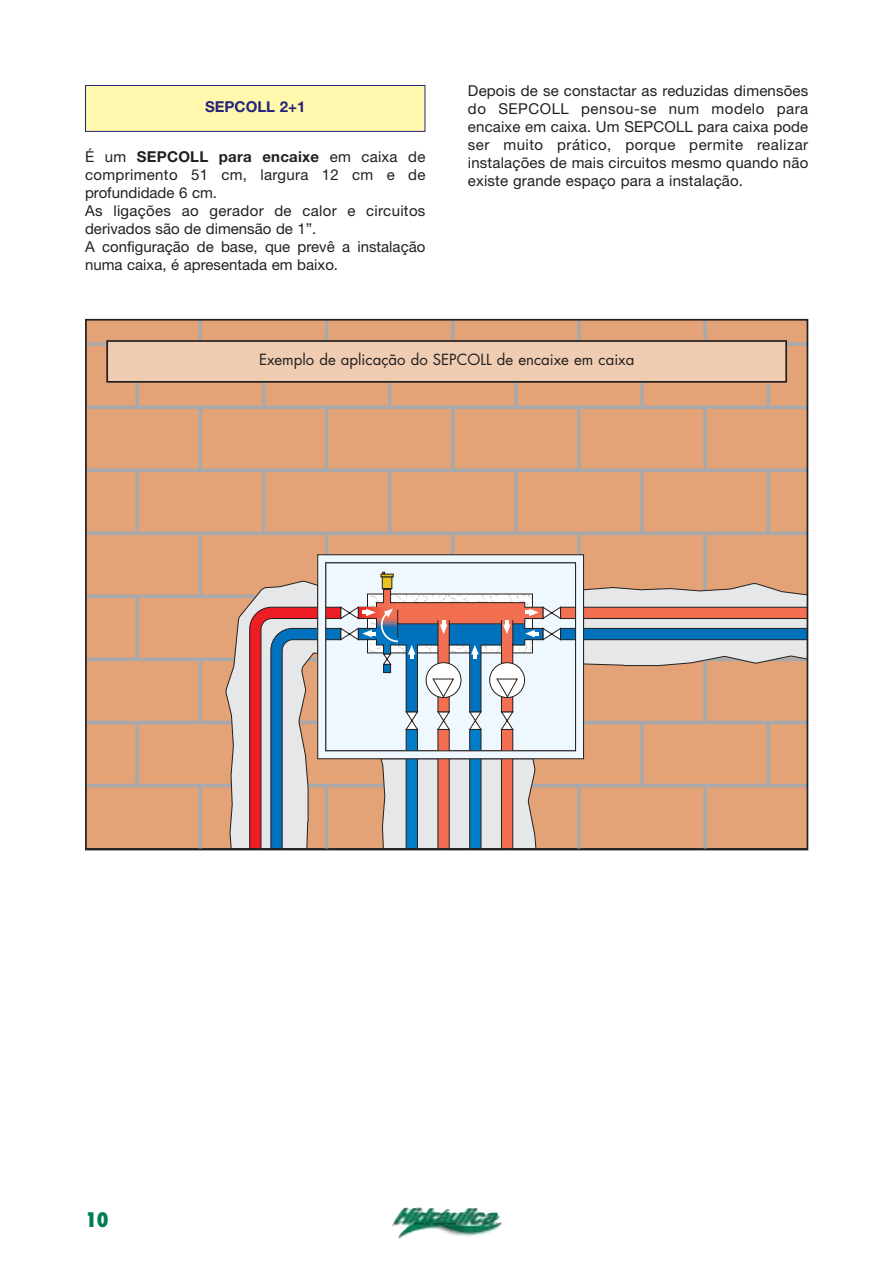
<style>
.page{position:relative;width:893px;height:1263px;background:#fff}
.page>*{position:absolute;margin:0;border:0;box-sizing:border-box;transform-origin:0 0}
.t1{font:800 condensed 19.5px "Futura";color:#007f52}
.t2{font:15px/18px "Helvetica Neue";letter-spacing:.01em;color:#231f1f}
.t3{font:15px "Futura";color:#231f1f}
.t4{font:700 15px "Helvetica Neue";color:#25237a}
.s1{font-weight:700}
</style>
<div class="page">
<img style="left:392px;top:1208px;width:110px;height:31px">
<div style="left:85px;top:85px;width:340px;height:46px;background:#fff8ad"></div>
<div style="left:85px;top:85px;width:340px;height:47px;border:1px solid #25237a"></div>
<div style="left:88px;top:322px;width:717px;height:525px;background:#e3a377"></div>
<hr style="left:86px;top:784px;width:145px;height:3px;background:#a7a9ac">
<hr style="left:86px;top:721px;width:146px;height:3px;background:#a7a9ac">
<hr style="left:86px;top:595px;width:177px;height:3px;background:#a7a9ac">
<hr style="left:86px;top:658px;width:154px;height:3px;background:#a7a9ac">
<hr style="left:325px;top:533px;width:3px;height:22px;background:#a7a9ac">
<hr style="left:451px;top:533px;width:3px;height:22px;background:#a7a9ac">
<hr style="left:577px;top:533px;width:3px;height:22px;background:#a7a9ac">
<svg style="left:703px;top:535px;width:4px;height:37px"></svg>
<hr style="left:86px;top:532px;width:721px;height:3px;background:#a7a9ac">
<svg style="left:88px;top:468px;width:717px;height:4px;background:#aea8a5"></svg>
<svg style="left:88px;top:405px;width:717px;height:4px;background:#aea8a5"></svg>
<svg style="left:88px;top:342px;width:717px;height:4px"></svg>
<hr style="left:388px;top:470px;width:3px;height:63px;background:#a7a9ac">
<hr style="left:262px;top:470px;width:3px;height:63px;background:#a7a9ac">
<svg style="left:135px;top:470px;width:4px;height:62px"></svg>
<hr style="left:199px;top:533px;width:3px;height:63px;background:#a7a9ac">
<hr style="left:199px;top:659px;width:3px;height:63px;background:#a7a9ac">
<hr style="left:199px;top:786px;width:3px;height:63px;background:#a7a9ac">
<svg style="left:135px;top:598px;width:4px;height:60px"></svg>
<svg style="left:135px;top:724px;width:4px;height:60px"></svg>
<hr style="left:451px;top:320px;width:3px;height:24px;background:#a7a9ac">
<hr style="left:451px;top:407px;width:3px;height:63px;background:#a7a9ac">
<hr style="left:388px;top:344px;width:3px;height:63px;background:#a7a9ac">
<hr style="left:325px;top:320px;width:3px;height:24px;background:#a7a9ac">
<hr style="left:325px;top:407px;width:3px;height:63px;background:#a7a9ac">
<hr style="left:262px;top:344px;width:3px;height:63px;background:#a7a9ac">
<hr style="left:199px;top:320px;width:3px;height:24px;background:#a7a9ac">
<hr style="left:199px;top:407px;width:3px;height:63px;background:#a7a9ac">
<svg style="left:135px;top:383px;width:4px;height:24px"></svg>
<svg style="left:766px;top:470px;width:4px;height:62px"></svg>
<hr style="left:640px;top:470px;width:3px;height:63px;background:#a7a9ac">
<hr style="left:514px;top:470px;width:3px;height:63px;background:#a7a9ac">
<svg style="left:766px;top:383px;width:4px;height:24px"></svg>
<svg style="left:703px;top:322px;width:4px;height:18px"></svg>
<svg style="left:703px;top:407px;width:4px;height:63px"></svg>
<hr style="left:640px;top:344px;width:3px;height:63px;background:#a7a9ac">
<hr style="left:577px;top:320px;width:3px;height:24px;background:#a7a9ac">
<hr style="left:577px;top:407px;width:3px;height:63px;background:#a7a9ac">
<hr style="left:514px;top:344px;width:3px;height:63px;background:#a7a9ac">
<svg style="left:225px;top:572px;width:580px;height:275px;background:#cea996"></svg>
<svg style="left:317px;top:554px;width:267px;height:206px;background:#c9cdd4"></svg>
<div style="left:107px;top:341px;width:679px;height:41px;background:#efccb2"></div>
<div style="left:106px;top:340px;width:681px;height:43px;border:2px solid #231f1f"></div>
<p class="t4" style="left:205px;top:102px;width:102px">SEPCOLL 2+1</p>
<p class="t2" style="left:85px;top:149px;width:342px">É um <span class="s1">SEPCOLL para encaixe</span> em caixa de comprimento 51 cm, largura 12 cm e de profundidade 6 cm.<br>As ligações ao gerador de calor e circuitos derivados são de dimensão de 1”.<br>A configuração de base, que prevê a instalação numa caixa, é apresentada em baixo.</p>
<p class="t2" style="left:468px;top:83px;width:342px;text-align:justify">Depois de se constactar as reduzidas dimensões do SEPCOLL pensou-se num modelo para encaixe em caixa. Um SEPCOLL para caixa pode ser muito prático, porque permite realizar instalações de mais circuitos mesmo quando não existe grande espaço para a instalação.</p>
<p class="t3" style="left:259px;top:352px;width:377px">Exemplo de aplicação do SEPCOLL de encaixe em caixa</p>
<h1 class="t1" style="left:85px;top:1212px;width:25px">10</h1>
</div>
